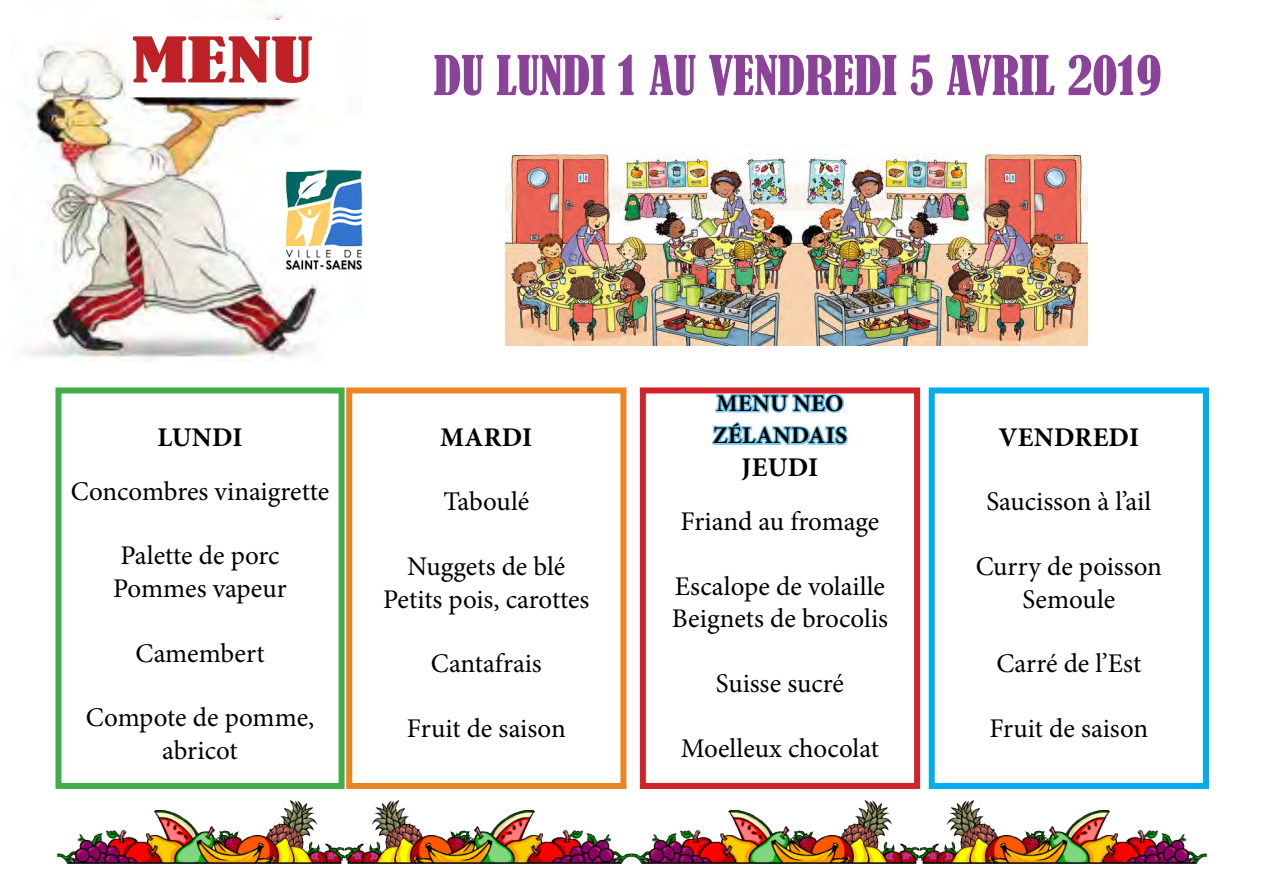
<style>
.page{position:relative;width:1263px;height:893px;background:#fff}
.page>*{position:absolute;margin:0;border:0;box-sizing:border-box;transform-origin:0 0}
.t1{font:condensed 58.5px "Bernard";color:#bd2126;scale:1.64 1}
.t2{font:condensed 51px "Bernard";color:#8b439a}
.t3{font:27px/32.4px "Minion Pro";color:#000;text-align:center}
.t4{font:700 27px "Minion Pro";letter-spacing:.01em;color:#000}
.t5{font:700 24px "Minion Pro";color:#000}
</style>
<div class="page">
<div style="left:55px;top:387px;width:290px;height:402px;border:6px solid #41ad49"></div>
<div style="left:346px;top:387px;width:280px;height:402px;border:6px solid #ea8523"></div>
<svg style="left:711px;top:394px;width:137px;height:52px"></svg>
<div style="left:640px;top:387px;width:280px;height:402px;border:6px solid #d2232a"></div>
<div style="left:929px;top:387px;width:280px;height:402px;border:6px solid #00aeef"></div>
<img style="left:506px;top:144px;width:581px;height:202px">
<img style="left:23px;top:11px;width:297px;height:350px">
<div style="left:126px;top:21px;width:192px;height:76px;background:#fff"></div>
<img style="left:284px;top:169px;width:78px;height:101px">
<img style="left:57px;top:801px;width:1149px;height:63px">
<h1 class="t1" style="left:131px;top:26px;width:112px">MENU</h1>
<h2 class="t2" style="left:434px;top:46px;width:729px">DU LUNDI 1 AU VENDREDI 5 AVRIL 2019</h2>
<p class="t4" style="left:157px;top:418px;width:87px">LUNDI</p>
<p class="t3" style="left:71px;top:475px;width:260px">Concombres vinaigrette</p>
<p class="t3" style="left:113px;top:540px;width:175px;text-align:left">Palette de porc<br>Pommes vapeur</p>
<p class="t3" style="left:135px;top:637px;width:131px">Camembert</p>
<p class="t3" style="left:86px;top:702px;width:230px">Compote de pomme, abricot</p>
<p class="t4" style="left:440px;top:418px;width:94px">MARDI</p>
<p class="t3" style="left:443px;top:486px;width:88px">Taboulé</p>
<p class="t3" style="left:383px;top:550px;width:208px">Nuggets de blé<br>Petits pois, carottes</p>
<p class="t3" style="left:431px;top:648px;width:113px">Cantafrais</p>
<p class="t3" style="left:407px;top:712px;width:160px">Fruit de saison</p>
<p class="t5" style="left:716px;top:386px;width:39px">MENU</p>
<p class="t5" style="left:793px;top:386px;width:52px">NE O</p>
<p class="t5" style="left:713px;top:419px;width:46px">ZÉLANDAI</p>
<p class="t5" style="left:835px;top:419px;width:14px">S</p>
<p class="t4" style="left:742px;top:448px;width:78px">JEUDI</p>
<p class="t3" style="left:680px;top:505px;width:200px">Friand au fromage</p>
<p class="t3" style="left:672px;top:570px;width:218px;text-align:left">Escalope de volaille<br>Beignets de brocolis</p>
<p class="t3" style="left:716px;top:667px;width:130px">Suisse sucré</p>
<p class="t3" style="left:681px;top:732px;width:200px">Moelleux chocolat</p>
<p class="t4" style="left:998px;top:418px;width:142px">VENDREDI</p>
<p class="t3" style="left:986px;top:486px;width:167px">Saucisson à l’ail</p>
<p class="t3" style="left:976px;top:550px;width:188px">Curry de poisson<br>Semoule</p>
<p class="t3" style="left:996px;top:648px;width:146px">Carré de l’Est</p>
<p class="t3" style="left:989px;top:712px;width:160px">Fruit de saison</p>
</div>
